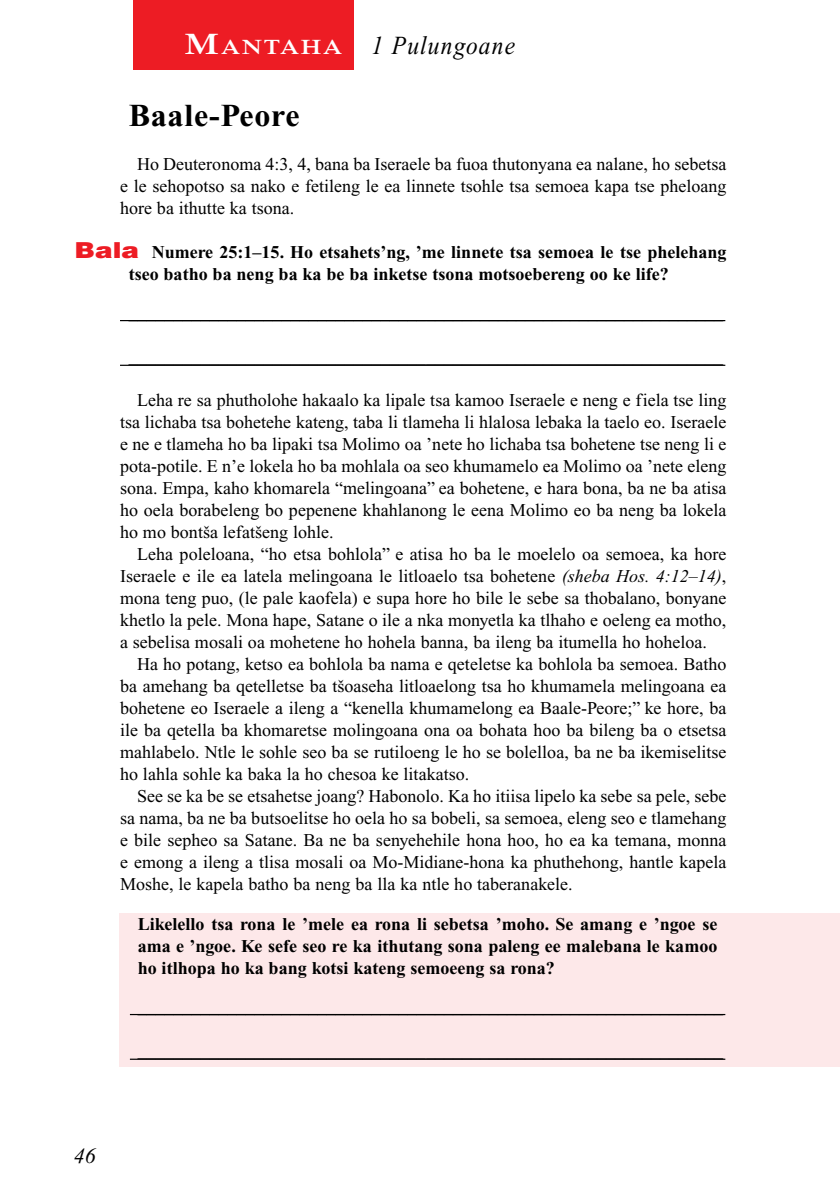
<style>
.page{position:relative;width:840px;height:1191px;background:#fff}
.page>*{position:absolute;margin:0;border:0;box-sizing:border-box;transform-origin:0 0}
.t1{font:700 32px "Times New Roman PS Std";letter-spacing:.025em;color:#000}
.t2{font:italic 26px "Times New Roman PS Std";letter-spacing:.05em;color:#000;scale:.9 1}
.t3{font:italic 22px "Times New Roman PS Std";color:#000}
.t4{font:600 21px "Times NRMT Std";letter-spacing:.07em;color:#fff;scale:1.1 1}
.t5{font:18px/22px "Times New Roman PS Std";color:#000;text-align:justify}
.t6{font:700 18px/22px "Times New Roman PS Std";color:#000;text-align:center}
.s1{font-size:30px}
.s2{font-family:"Helvetica LT Std";font-weight:900;font-size:22px;color:#ed1c24}
.s3{font-style:italic}
</style>
<div class="page">
<div style="left:134px;top:0;width:220px;height:69px;background:#ed1c24"></div>
<div style="left:119px;top:913px;width:720px;height:153px;background:#fde8e9"></div>
<hr style="left:120px;top:320px;width:605px;height:1px;background:#000">
<hr style="left:120px;top:365px;width:605px;height:1px;background:#000">
<hr style="left:130px;top:1014px;width:595px;height:1px;background:#000">
<hr style="left:130px;top:1058px;width:595px;height:1px;background:#000">
<p class="t4" style="left:184px;top:35px;width:145px"><span class="s1">M</span>ANTAHA</p>
<h2 class="t2" style="left:371px;top:32px;width:161px">1 Pulungoane</h2>
<h1 class="t1" style="left:129px;top:97px;width:172px">Baale-Peore</h1>
<p class="t5" style="left:120px;top:153px;width:607px;text-indent:17px">Ho Deuteronoma 4:3, 4, bana ba Iseraele ba fuoa thutonyana ea nalane, ho sebetsa e le sehopotso sa nako e fetileng le ea linnete tsohle tsa semoea kapa tse pheloang hore ba ithutte ka tsona.</p>
<p class="t6" style="left:75px;top:241px;width:653px"><span class="s2">Bala</span> Numere 25:1–15. Ho etsahets’ng, ’me linnete tsa semoea le tse phelehang tseo batho ba neng ba ka be ba inketse tsona motsoebereng oo ke life?</p>
<p class="t5" style="left:129px;top:346px;width:595px">__________________________________________________________________</p>
<p class="t5" style="left:120px;top:388px;width:607px;text-indent:17px">Leha re sa phutholohe hakaalo ka lipale tsa kamoo Iseraele e neng e fiela tse ling tsa lichaba tsa bohetehe kateng, taba li tlameha li hlalosa lebaka la taelo eo. Iseraele e ne e tlameha ho ba lipaki tsa Molimo oa ’nete ho lichaba tsa bohetene tse neng li e pota-potile. E n’e lokela ho ba mohlala oa seo khumamelo ea Molimo oa ’nete eleng sona. Empa, kaho khomarela “melingoana” ea bohetene, e hara bona, ba ne ba atisa ho oela borabeleng bo pepenene khahlanong le eena Molimo eo ba neng ba lokela ho mo bontša lefatšeng lohle.</p>
<p class="t5" style="left:120px;top:542px;width:607px;text-indent:17px">Leha poleloana, “ho etsa bohlola” e atisa ho ba le moelelo oa semoea, ka hore Iseraele e ile ea latela melingoana le litloaelo tsa bohetene <span class="s3">(sheba Hos. 4:12–14)</span>, mona teng puo, (le pale kaofela) e supa hore ho bile le sebe sa thobalano, bonyane khetlo la pele. Mona hape, Satane o ile a nka monyetla ka tlhaho e oeleng ea motho, a sebelisa mosali oa mohetene ho hohela banna, ba ileng ba itumella ho hoheloa.</p>
<p class="t5" style="left:120px;top:652px;width:607px;text-indent:17px">Ha ho potang, ketso ea bohlola ba nama e qeteletse ka bohlola ba semoea. Batho ba amehang ba qetelletse ba tšoaseha litloaelong tsa ho khumamela melingoana ea bohetene eo Iseraele a ileng a “kenella khumamelong ea Baale-Peore;” ke hore, ba ile ba qetella ba khomaretse molingoana ona oa bohata hoo ba bileng ba o etsetsa mahlabelo. Ntle le sohle seo ba se rutiloeng le ho se bolelloa, ba ne ba ikemiselitse ho lahla sohle ka baka la ho chesoa ke litakatso.</p>
<p class="t5" style="left:120px;top:784px;width:607px;text-indent:17px">See se ka be se etsahetse joang? Habonolo. Ka ho itiisa lipelo ka sebe sa pele, sebe sa nama, ba ne ba butsoelitse ho oela ho sa bobeli, sa semoea, eleng seo e tlamehang e bile sepheo sa Satane. Ba ne ba senyehehile hona hoo, ho ea ka temana, monna e emong a ileng a tlisa mosali oa Mo-Midiane-hona ka phuthehong, hantle kapela Moshe, le kapela batho ba neng ba lla ka ntle ho taberanakele.</p>
<p class="t6" style="left:138px;top:912px;width:581px;text-align:justify">Likelello tsa rona le ’mele ea rona li sebetsa ’moho. Se amang e ’ngoe se ama e ’ngoe. Ke sefe seo re ka ithutang sona paleng ee malebana le kamoo ho itlhopa ho ka bang kotsi kateng semoeeng sa rona?</p>
<p class="t3" style="left:74px;top:1144px;width:23px">46</p>
<p class="t5" style="left:138px;top:1040px;width:586px">_________________________________________________________________</p>
</div>
